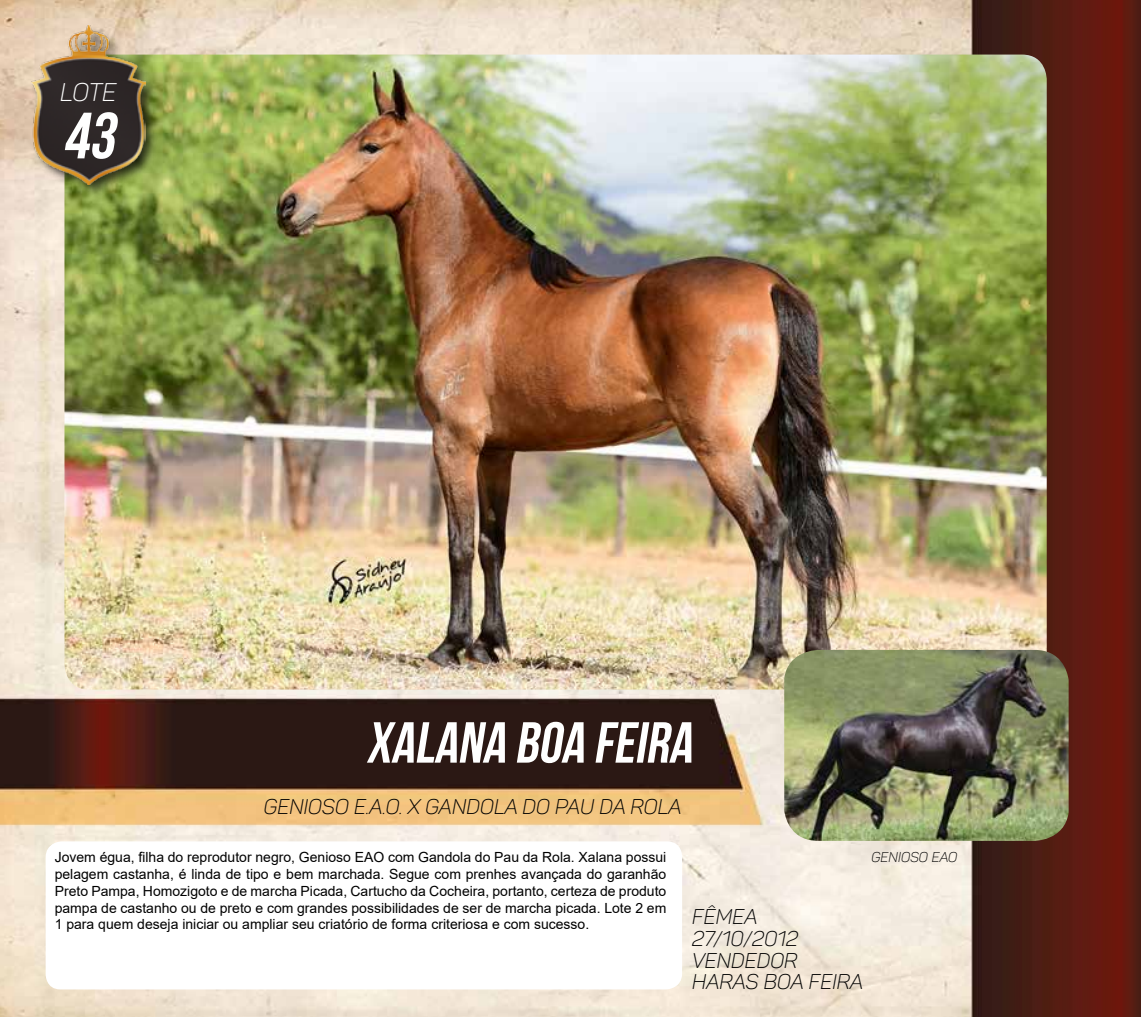
<style>
.page{position:relative;width:1141px;height:1017px;background:#fff}
.page>*{position:absolute;margin:0;border:0;box-sizing:border-box;transform-origin:0 0}
.t1{font:italic 700 65.27px "Bebas Neue";color:#fff}
.t2{font:italic 700 57.75px "Bebas Neue";color:#fff}
.t3{font:25.2px "Panton Lightitalic Caps";color:#fff}
.t4{font:21px/21.7px "Panton Lightitalic Caps";color:#000}
.t5{font:14px/16.8px "Arial";color:#000;text-align:justify}
.t6{font:14px "Panton Lightitalic Caps";color:#000}
</style>
<div class="page">
<img style="left:0;top:0;width:1141px;height:1017px">
<div style="left:47px;top:841px;width:635px;height:147px;background:#fff;border-radius:15px"></div>
<img style="left:64px;top:55px;width:983px;height:635px">
<img style="left:784px;top:650px;width:285px;height:191px">
<div style="left:31px;top:24px;width:129px;height:175px;background:#000;opacity:.75"></div>
<img style="left:32px;top:25px;width:113px;height:159px">
<h3 class="t3" style="left:60px;top:77px;width:58px">LOTE</h3>
<h1 class="t1" style="left:63px;top:100px;width:64px">43</h1>
<h2 class="t2" style="left:366px;top:711px;width:337px">XALANA BOA FEIRA</h2>
<h3 class="t4" style="left:264px;top:796px;width:419px">GENIOSO E.A.O. X GANDOLA DO PAU DA ROLA</h3>
<p class="t5" style="left:55px;top:849px;width:613px">Jovem égua, filha do reprodutor negro, Genioso EAO com Gandola do Pau da Rola. Xalana possui pelagem castanha, é linda de tipo e bem marchada. Segue com prenhes avançada do garanhão Preto Pampa, Homozigoto e de marcha Picada, Cartucho da Cocheira, portanto, certeza de produto pampa de castanho ou de preto e com grandes possibilidades de ser de marcha picada. Lote 2 em 1 para quem deseja iniciar ou ampliar seu criatório de forma criteriosa e com sucesso.</p>
<p class="t6" style="left:871px;top:849px;width:88px">GENIOSO EAO</p>
<h3 class="t4" style="left:692px;top:906px;width:173px">FÊMEA<br>27/10/2012<br>VENDEDOR<br>HARAS BOA FEIRA</h3>
</div>
